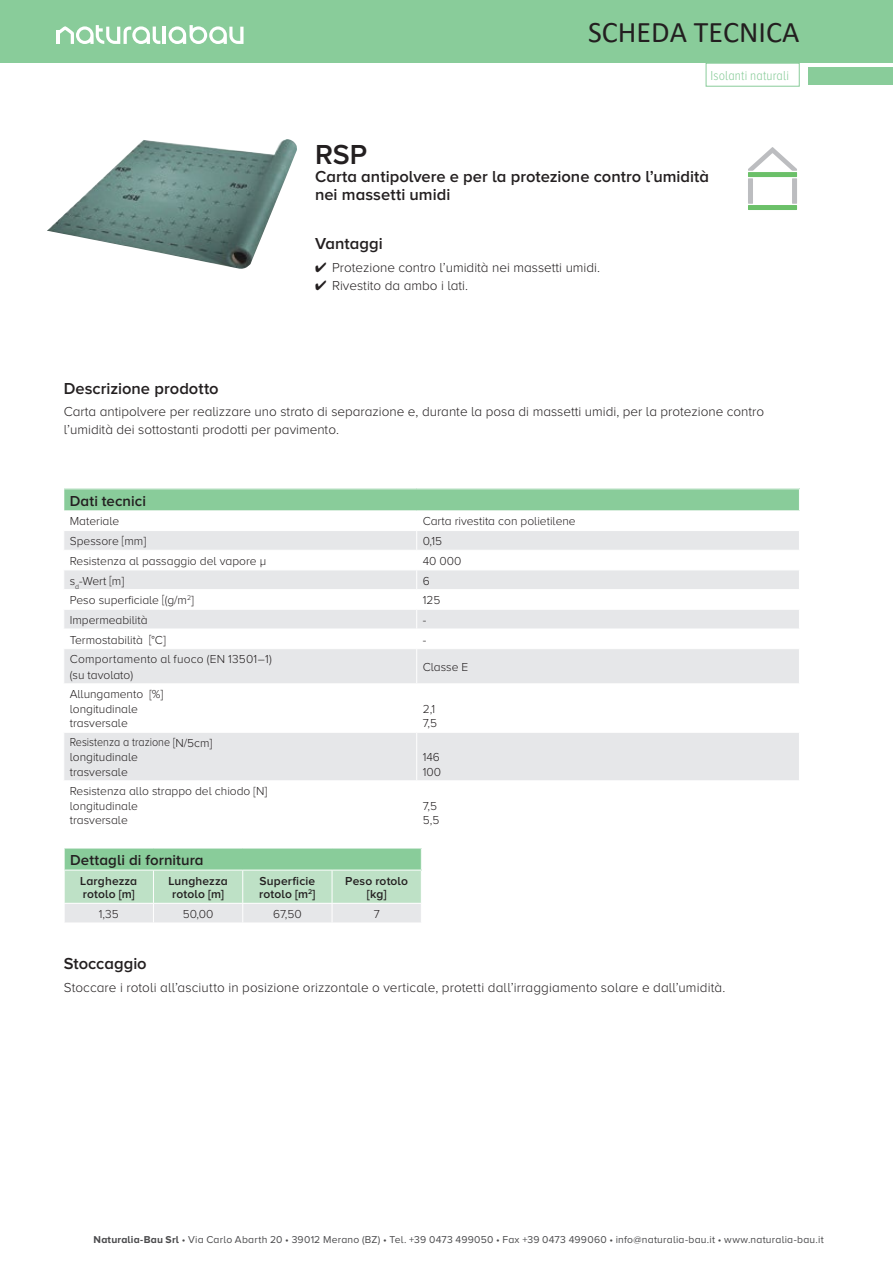
<style>
.page{position:relative;width:893px;height:1263px;background:#fff}
.page>*{position:absolute;margin:0;border:0;box-sizing:border-box;transform-origin:0 0}
.t1{font:30px "Calibri";color:#231f20}
.t2{font:600 28.5px "Proxima Nova A";color:#231f20}
.t3{font:600 16.5px/18px "Proxima Nova A";color:#231f20}
.t4{font:600 15px "Proxima Nova A";letter-spacing:.005em;color:#231f20}
.t5{font:300 13.5px/18px "Proxima Nova A";color:#231f20}
.t6{font:300 13.5px "Proxima Nova A Cond";letter-spacing:.01em;color:#89cc9a}
.t7{font:300 12px/14.4px "Proxima Nova A";color:#231f20}
.t8{font:600 12px/13.5px "Proxima Nova A";letter-spacing:.01em;color:#231f20}
.t9{font:300 12px/14.7px "Proxima Nova A";color:#231f20;scale:.9 1}
.t10{font:10.35px "Proxima Nova A";letter-spacing:.02em;color:#4b4b4d}
.s1{font-weight:700}
</style>
<div class="page">
<div style="left:748px;top:205px;width:49px;height:5px;background:#6bc069"></div>
<div style="left:748px;top:172px;width:49px;height:5px;background:#6bc069"></div>
<div style="left:748px;top:178px;width:5px;height:26px;background:#bcbdc0"></div>
<div style="left:792px;top:178px;width:5px;height:26px;background:#bcbdc0"></div>
<svg style="left:748px;top:147px;width:49px;height:24px"></svg>
<div style="left:64px;top:489px;width:735px;height:22px;background:#89cc9a"></div>
<svg style="left:64px;top:531px;width:735px;height:249px;fill:#e6e7e9"></svg>
<hr style="left:63px;top:550px;width:354px;height:1px;background:#fff">
<hr style="left:417px;top:550px;width:383px;height:1px;background:#fff">
<hr style="left:63px;top:569px;width:354px;height:1px;background:#fff">
<hr style="left:417px;top:569px;width:383px;height:1px;background:#fff">
<hr style="left:63px;top:589px;width:354px;height:1px;background:#fff">
<hr style="left:417px;top:589px;width:383px;height:1px;background:#fff">
<hr style="left:63px;top:609px;width:354px;height:1px;background:#fff">
<hr style="left:417px;top:609px;width:383px;height:1px;background:#fff">
<hr style="left:63px;top:629px;width:354px;height:1px;background:#fff">
<hr style="left:417px;top:629px;width:383px;height:1px;background:#fff">
<svg style="left:416px;top:531px;width:1px;height:117px"></svg>
<hr style="left:63px;top:648px;width:354px;height:1px;background:#fff">
<hr style="left:417px;top:648px;width:383px;height:1px;background:#fff">
<hr style="left:416px;top:649px;width:1px;height:34px;background:#fff">
<hr style="left:63px;top:683px;width:354px;height:1px;background:#fff">
<hr style="left:417px;top:683px;width:383px;height:1px;background:#fff">
<hr style="left:416px;top:684px;width:1px;height:48px;background:#fff">
<hr style="left:63px;top:732px;width:354px;height:1px;background:#fff">
<hr style="left:417px;top:732px;width:383px;height:1px;background:#fff">
<hr style="left:416px;top:733px;width:1px;height:47px;background:#fff">
<hr style="left:63px;top:510px;width:354px;height:1px;background:#fff">
<hr style="left:417px;top:510px;width:383px;height:1px;background:#fff">
<svg style="left:64px;top:848px;width:358px;height:75px;background:#bbddc4"></svg>
<hr style="left:64px;top:870px;width:89px;height:1px;background:#fff">
<hr style="left:153px;top:870px;width:90px;height:1px;background:#fff">
<hr style="left:243px;top:870px;width:89px;height:1px;background:#fff">
<hr style="left:332px;top:870px;width:90px;height:1px;background:#fff">
<div style="left:0;top:0;width:893px;height:63px;background:#89cc9a"></div>
<div style="left:706px;top:63px;width:93px;height:23px;border:1px solid #89cc9a"></div>
<div style="left:808px;top:67px;width:85px;height:17px;background:#89cc9a"></div>
<hr style="left:163px;top:27px;width:3px;height:17px;background:#fff">
<svg style="left:169px;top:25px;width:75px;height:19px"></svg>
<svg style="left:56px;top:25px;width:104px;height:19px"></svg>
<img style="left:47px;top:139px;width:250px;height:130px">
<h1 class="t1" style="left:588px;top:11px;width:213px">SCHEDA TECNICA</h1>
<h2 class="t2" style="left:315px;top:138px;width:54px">RSP</h2>
<p class="t6" style="left:710px;top:68px;width:80px">Isolanti naturali</p>
<h3 class="t3" style="left:315px;top:167px;width:395px">Carta antipolvere e per la protezione contro l’umidità nei massetti umidi</h3>
<h3 class="t3" style="left:315px;top:234px;width:69px">Vantaggi</h3>
<p class="t5" style="left:315px;top:258px;width:286px">✔ Protezione contro l’umidità nei massetti umidi.</p>
<p class="t5" style="left:315px;top:276px;width:155px">✔ Rivestito da ambo i lati.</p>
<h3 class="t3" style="left:64px;top:379px;width:156px">Descrizione prodotto</h3>
<p class="t5" style="left:64px;top:402px;width:702px">Carta antipolvere per realizzare uno strato di separazione e, durante la posa di massetti umidi, per la protezione contro l’umidità dei sottostanti prodotti per pavimento.</p>
<p class="t4" style="left:70px;top:492px;width:78px">Dati tecnici</p>
<p class="t7" style="left:70px;top:514px;width:51px">Materiale</p>
<p class="t7" style="left:423px;top:514px;width:155px">Carta rivestita con polietilene</p>
<p class="t7" style="left:70px;top:534px;width:78px">Spessore [mm]</p>
<p class="t7" style="left:423px;top:534px;width:21px">0,15</p>
<p class="t7" style="left:70px;top:553px;width:198px">Resistenza al passaggio del vapore μ</p>
<p class="t7" style="left:423px;top:553px;width:40px">40 000</p>
<p class="t7" style="left:70px;top:573px;width:56px">s<sub>d</sub>-Wert [m]</p>
<p class="t7" style="left:423px;top:573px;width:9px">6</p>
<p class="t7" style="left:70px;top:593px;width:126px">Peso superficiale [(g/m<sup>2</sup>]</p>
<p class="t7" style="left:423px;top:593px;width:19px">125</p>
<p class="t7" style="left:70px;top:612px;width:79px">Impermeabilità</p>
<p class="t7" style="left:423px;top:612px;width:5px">-</p>
<p class="t7" style="left:70px;top:632px;width:97px">Termostabilità [°C]</p>
<p class="t7" style="left:423px;top:632px;width:5px">-</p>
<p class="t7" style="left:70px;top:651px;width:204px;line-height:15.5px">Comportamento al fuoco (EN 13501–1) (su tavolato)</p>
<p class="t7" style="left:423px;top:660px;width:47px">Classe E</p>
<p class="t7" style="left:70px;top:687px;width:95px">Allungamento [%] longitudinale trasversale</p>
<p class="t7" style="left:423px;top:701px;width:16px">2,1<br>7,5</p>
<p class="t9" style="left:70px;top:735px;width:160px">Resistenza a trazione [N/5cm] longitudinale<br>trasversale</p>
<p class="t7" style="left:70px;top:784px;width:199px">Resistenza allo strappo del chiodo [N] longitudinale<br>trasversale</p>
<p class="t4" style="left:70px;top:851px;width:135px">Dettagli di fornitura</p>
<p class="t8" style="left:80px;top:874px;width:58px">Larghezza rotolo [m]</p>
<p class="t8" style="left:168px;top:874px;width:61px;text-align:center">Lunghezza rotolo [m]</p>
<p class="t8" style="left:259px;top:874px;width:58px">Superficie rotolo [m<sup>2</sup>]</p>
<p class="t8" style="left:345px;top:874px;width:64px;text-align:center">Peso rotolo [kg]</p>
<p class="t7" style="left:99px;top:906px;width:21px">1,35</p>
<p class="t7" style="left:183px;top:906px;width:32px">50,00</p>
<p class="t7" style="left:273px;top:906px;width:30px">67,50</p>
<p class="t7" style="left:374px;top:906px;width:8px">7</p>
<p class="t7" style="left:423px;top:750px;width:20px">146<br>100</p>
<p class="t7" style="left:423px;top:798px;width:18px">7,5<br>5,5</p>
<h3 class="t3" style="left:64px;top:954px;width:85px">Stoccaggio</h3>
<p class="t5" style="left:64px;top:978px;width:663px">Stoccare i rotoli all’asciutto in posizione orizzontale o verticale, protetti dall’irraggiamento solare e dall’umidità.</p>
<p class="t10" style="left:94px;top:1234px;width:732px"><span class="s1">Naturalia-Bau Srl</span> • Via Carlo Abarth 20 • 39012 Merano (BZ) • Tel. +39 0473 499050 • Fax +39 0473 499060 • info@naturalia-bau.it • www.naturalia-bau.it</p>
</div>
